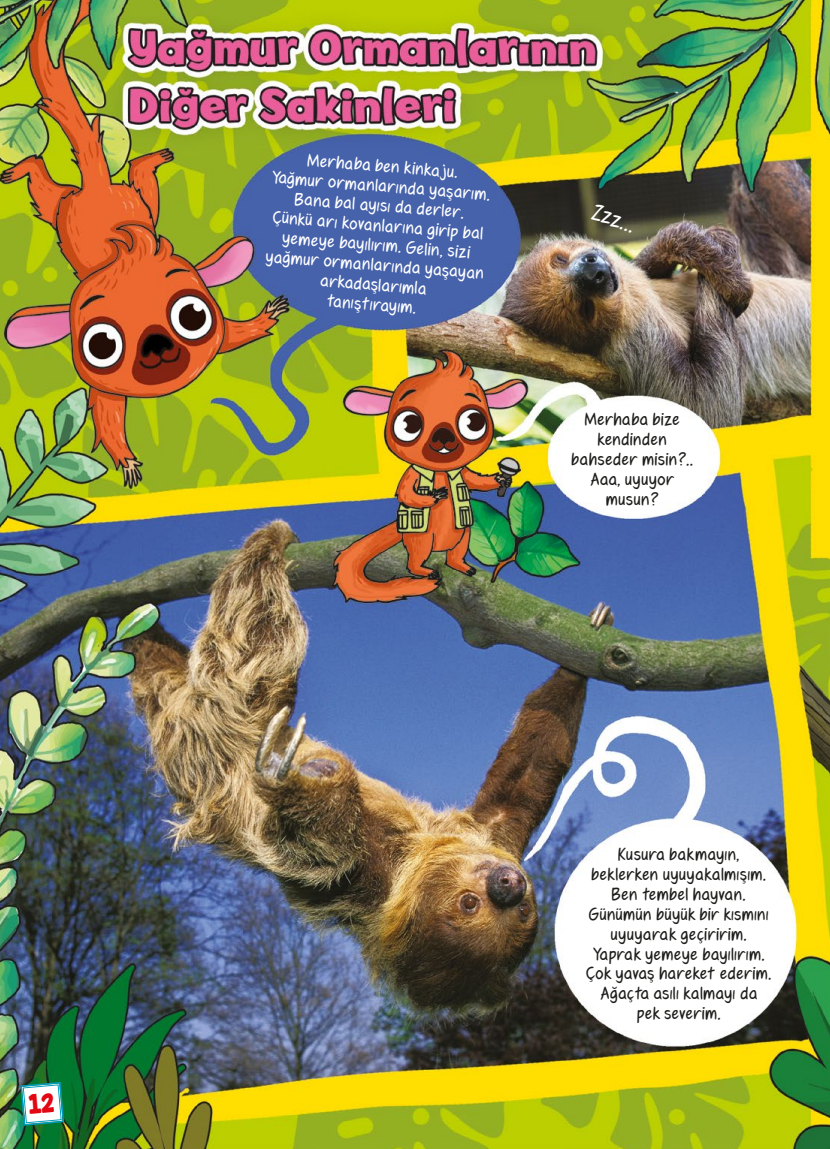
<style>
.page{position:relative;width:830px;height:1149px;background:#fff}
.page>*{position:absolute;margin:0;border:0;box-sizing:border-box;transform-origin:0 0}
.t1{font:21px "Fennario";color:#fff}
.t2{font:16.5px/19.8px "Fennario";color:#1d1d1b;text-align:center}
.t3{font:16.5px/19.8px "Fennario";color:#fff;text-align:center}
</style>
<div class="page">
<img style="left:0;top:0;width:829px;height:1148px">
<svg style="left:20px;top:1080px;width:45px;height:68px"></svg>
<p class="t3" style="left:275px;top:146px;width:221px;rotate:5deg">Merhaba ben kinkaju.<br>Yağmur ormanlarında yaşarım.<br>Bana bal ayısı da derler.<br>Çünkü arı kovanlarına girip bal yemeye bayılırım. Gelin, sizi yağmur ormanlarında yaşayan arkadaşlarımla<br>tanıştırayım.</p>
<p class="t1" style="left:597px;top:199px;width:46px;rotate:20deg">Zzz…</p>
<p class="t2" style="left:571px;top:409px;width:124px">Merhaba bize kendinden bahseder misin?..<br>Aaa, uyuyor musun?</p>
<p class="t2" style="left:586px;top:844px;width:187px">Kusura bakmayın, beklerken uyuyakalmışım.<br>Ben tembel hayvan.<br>Günümün büyük bir kısmını uyuyarak geçiririm.<br>Yaprak yemeye bayılırım.<br>Çok yavaş hareket ederim.<br>Ağaçta asılı kalmayı da<br>pek severim.</p>
</div>
